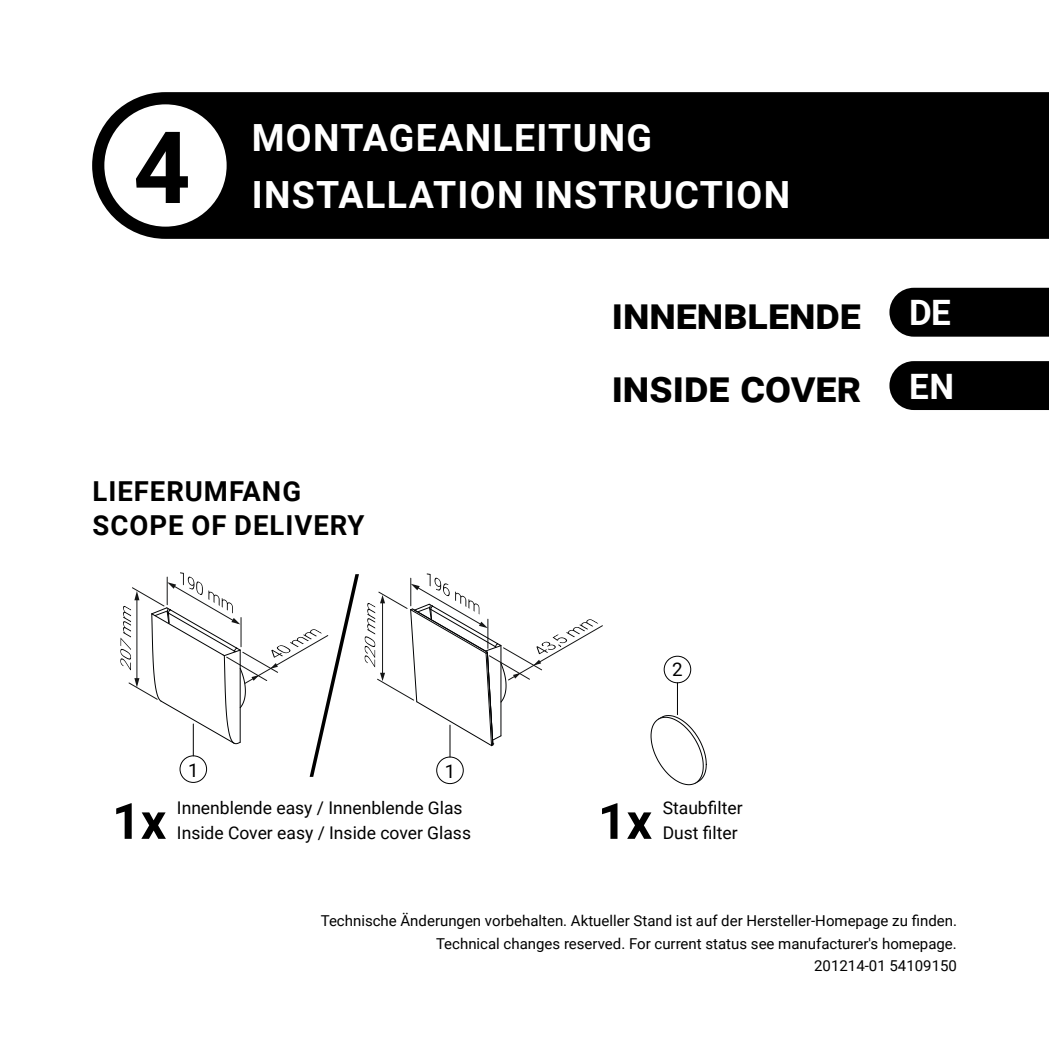
<style>
.page{position:relative;width:1049px;height:1049px;background:#fff}
.page>*{position:absolute;margin:0;border:0;box-sizing:border-box;transform-origin:0 0}
.t1{font:700 100px "Roboto";color:#000}
.t2{font:700 50px "Roboto";color:#000}
.t3{font:700 43.75px/73.2px "Roboto";color:#000}
.t4{font:700 37.5px/56.2px "Roboto";letter-spacing:.035em;color:#fff}
.t5{font:700 27.5px/34.5px "Roboto";letter-spacing:.035em;color:#000}
.t6{font:18.75px "Roboto";color:#000}
.t7{font:17.5px/24.8px "Roboto";color:#000}
.t8{font:15px/22.5px "Roboto";color:#000;text-align:right}
.s1{font-size:35px;color:#fff}
</style>
<div class="page">
<div style="left:92px;top:92px;width:957px;height:147px;background:#000"></div>
<div style="left:109px;top:109px;width:113px;height:113px;background:#fff;border-radius:50%"></div>
<div style="left:104px;top:104px;width:123px;height:123px;border:10px solid #fff;border-radius:50%"></div>
<div style="left:889px;top:288px;width:160px;height:49px;background:#000"></div>
<div style="left:889px;top:361px;width:160px;height:49px;background:#000"></div>
<div style="left:180px;top:755px;width:27px;height:28px;border:1px solid #000;border-radius:50%"></div>
<div style="left:436px;top:756px;width:28px;height:28px;border:1px solid #000;border-radius:50%"></div>
<svg style="left:120px;top:572px;width:483px;height:205px"></svg>
<svg style="left:650px;top:715px;width:57px;height:71px"></svg>
<hr style="left:677px;top:683px;width:1px;height:32px;background:#000">
<div style="left:664px;top:656px;width:27px;height:27px;border:1px solid #000;border-radius:50%"></div>
<h1 class="t1" style="left:133px;top:97px;width:59px">4</h1>
<h3 class="t4" style="left:252px;top:109px;width:540px">MONTAGEANLEITUNG<br>INSTALLATION INSTRUCTION</h3>
<h3 class="t5" style="left:93px;top:473px;width:273px">LIEFERUMFANG<br>SCOPE OF DELIVERY</h3>
<p class="t6" style="left:188px;top:757px;width:12px">1</p>
<p class="t6" style="left:445px;top:758px;width:12px">1</p>
<h2 class="t2" style="left:112px;top:786px;width:56px">1x</h2>
<p class="t7" style="left:177px;top:795px;width:296px">Innenblende easy / Innenblende Glas<br>Inside Cover easy / Inside cover Glass</p>
<h3 class="t3" style="left:612px;top:275px;width:344px">innenblende <span class="s1">DE </span>inside cover <span class="s1">EN</span></h3>
<p class="t6" style="left:672px;top:656px;width:12px">2</p>
<h2 class="t2" style="left:598px;top:786px;width:56px">1x</h2>
<p class="t7" style="left:663px;top:795px;width:81px">Staubfilter<br>Dust filter</p>
<p class="t8" style="left:321px;top:909px;width:638px">Technische Änderungen vorbehalten. Aktueller Stand ist auf der Hersteller-Homepage zu finden.<br>Technical changes reserved. For current status see manufacturer's homepage.</p>
<p class="t8" style="left:814px;top:954px;width:144px">201214-01 54109150</p>
</div>
